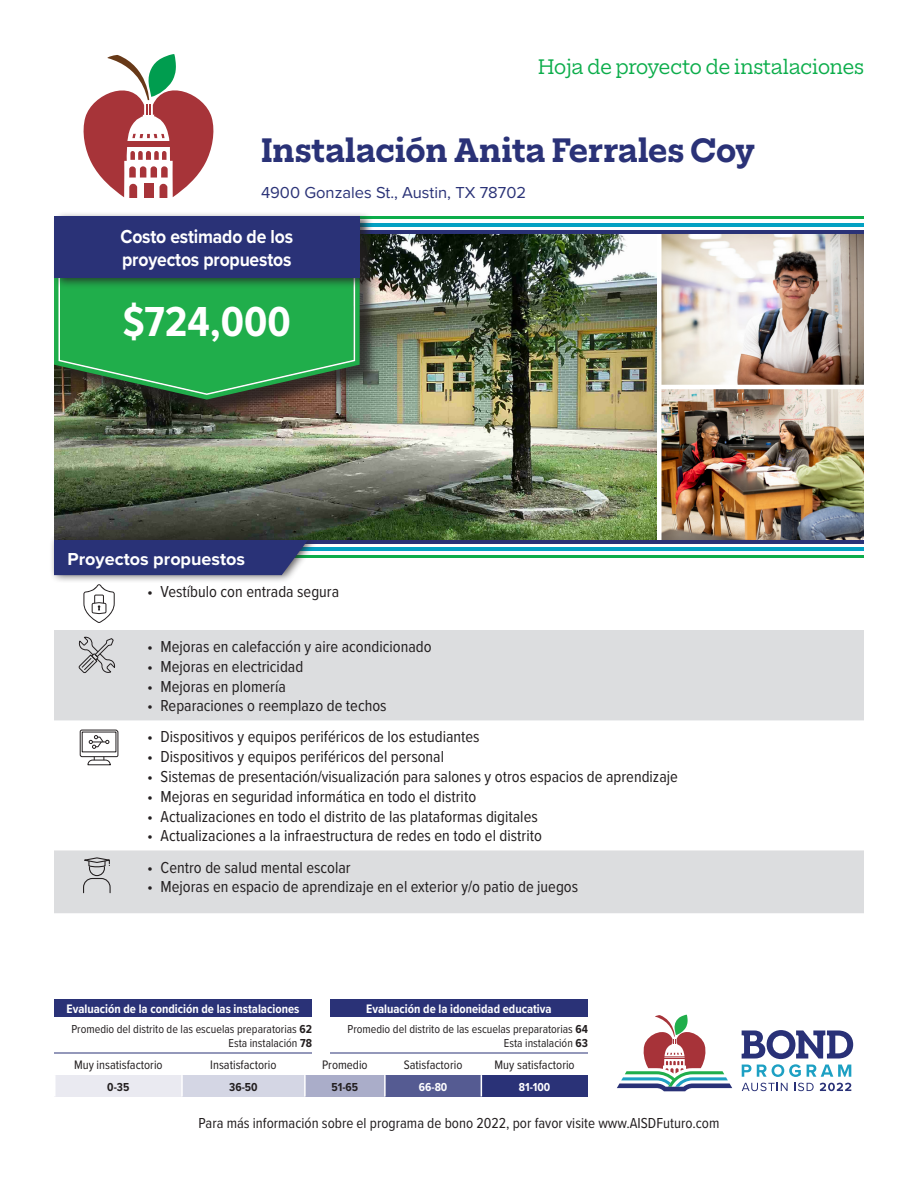
<style>
.page{position:relative;width:918px;height:1188px;background:#fff}
.page>*{position:absolute;margin:0;border:0;box-sizing:border-box;transform-origin:0 0}
.Budget_number{font:700 43.5px "Proxima Nova Cond";color:#fff}
.Facility_Title_-_H1{font:700 31.5px "Elizeth";letter-spacing:-.005em;color:#2a3277}
.Heading_2{font:700 19.5px "Proxima Nova";letter-spacing:-.01em;color:#fff;scale:.9 1}
.Facility{font:19.5px "Elizeth";letter-spacing:-.015em;color:#0cad4b}
.Heading_2-2{font:700 18px "Proxima Nova";color:#fff}
.t1{font:16.5px "Proxima Nova Cond";color:#231f20}
.Address{font:16.5px "Proxima Nova";color:#2a3277}
.Text_Condensed_11_pt{font:15px "Proxima Nova Cond";color:#231f20}
.Text_Condensed_Cente{font:700 12.75px "Proxima Nova Cond";color:#fff}
.Text_Condensed_Cente-2{font:12.75px "Proxima Nova Cond";color:#231f20}
.Text_Condensed_Cente-3{font:12px "Proxima Nova Cond";color:#231f20}
.ESA_FCA_8pts{font:12px "Proxima Nova Cond";color:#231f20}
.Text_Condensed_Cente-4{font:700 12px "Proxima Nova Cond";color:#231f20}
.Text_Condensed_Cente-5{font:700 12px "Proxima Nova Cond";color:#fff}
.s1{font-weight:700}
</style>
<div class="page">
<img style="left:54px;top:234px;width:810px;height:306px">
<div style="left:657px;top:234px;width:5px;height:306px;background:#fff"></div>
<hr style="left:657px;top:385px;width:207px;height:4px;background:#fff">
<svg style="left:83px;top:54px;width:131px;height:144px"></svg>
<svg style="left:742px;top:1083px;width:46px;height:8px"></svg>
<svg style="left:795px;top:1083px;width:19px;height:8px"></svg>
<svg style="left:820px;top:1083px;width:31px;height:8px"></svg>
<svg style="left:742px;top:1030px;width:111px;height:47px"></svg>
<svg style="left:617px;top:1015px;width:115px;height:76px"></svg>
<hr style="left:318px;top:555px;width:546px;height:3px;background:#0cad4b">
<hr style="left:261px;top:547px;width:603px;height:4px;background:#03a1c3">
<hr style="left:261px;top:540px;width:603px;height:4px;background:#2a3277">
<svg style="left:374px;top:216px;width:490px;height:3px"></svg>
<hr style="left:54px;top:223px;width:810px;height:4px;background:#03a1c3">
<hr style="left:54px;top:230px;width:810px;height:4px;background:#2a3277">
<hr style="left:54px;top:1053px;width:258px;height:1px;background:#2a3277">
<hr style="left:330px;top:1053px;width:258px;height:1px;background:#2a3277">
<div style="left:56px;top:237px;width:322px;height:181px;background:#231f20;opacity:.75"></div>
<svg style="left:54px;top:289px;width:306px;height:111px;background:#3e663e"></svg>
<svg style="left:59px;top:289px;width:296px;height:106px;background:#28a14b"></svg>
<div style="left:49px;top:532px;width:269px;height:52px;background:#231f20;opacity:.75"></div>
<div style="left:54px;top:540px;width:254px;height:35px;background:#293277"></div>
<div style="left:52px;top:211px;width:322px;height:78px;background:#231f20;opacity:.75"></div>
<div style="left:54px;top:216px;width:306px;height:62px;background:#2a3277"></div>
<svg style="left:54px;top:630px;width:810px;height:283px;fill:#dcdddf"></svg>
<svg style="left:83px;top:584px;width:32px;height:39px"></svg>
<svg style="left:78px;top:637px;width:38px;height:37px"></svg>
<svg style="left:79px;top:729px;width:40px;height:37px"></svg>
<svg style="left:79px;top:857px;width:36px;height:37px"></svg>
<div style="left:54px;top:999px;width:258px;height:18px;background:#2a3277"></div>
<div style="left:330px;top:999px;width:258px;height:18px;background:#2a3277"></div>
<div style="left:55px;top:1075px;width:127px;height:22px;background:#eaeaf1"></div>
<div style="left:182px;top:1075px;width:123px;height:22px;background:#d4d6e4"></div>
<div style="left:305px;top:1075px;width:80px;height:22px;background:#aaadc9"></div>
<div style="left:385px;top:1075px;width:96px;height:22px;background:#555b92"></div>
<div style="left:481px;top:1075px;width:107px;height:22px;background:#2a3277"></div>
<hr style="left:384px;top:1075px;width:2px;height:22px;background:#fff">
<svg style="left:481px;top:1075px;width:1px;height:22px"></svg>
<hr style="left:304px;top:1075px;width:2px;height:22px;background:#fff">
<hr style="left:54px;top:1075px;width:2px;height:22px;background:#fff">
<hr style="left:181px;top:1075px;width:2px;height:22px;background:#fff">
<p class="Facility" style="left:538px;top:53px;width:327px">Hoja de proyecto de instalaciones</p>
<h1 class="Facility_Title_-_H1" style="left:261px;top:127px;width:496px">Instalación Anita Ferrales Coy</h1>
<p class="Address" style="left:261px;top:180px;width:267px">4900 Gonzales St., Austin, TX 78702</p>
<h2 class="Heading_2" style="left:120px;top:222px;width:193px">Costo estimado de los</h2>
<h2 class="Heading_2" style="left:122px;top:245px;width:189px">proyectos propuestos</h2>
<p class="Budget_number" style="left:123px;top:289px;width:170px">$724,000</p>
<h2 class="Heading_2-2" style="left:68px;top:545px;width:179px">Proyectos propuestos</h2>
<p class="t1" style="left:147px;top:580px;width:194px">• Vestíbulo con entrada segura</p>
<p class="t1" style="left:147px;top:634px;width:286px">• Mejoras en calefacción y aire acondicionado</p>
<p class="t1" style="left:147px;top:654px;width:158px">• Mejoras en electricidad</p>
<p class="t1" style="left:147px;top:674px;width:140px">• Mejoras en plomería</p>
<p class="t1" style="left:147px;top:694px;width:241px">• Reparaciones o reemplazo de techos</p>
<p class="t1" style="left:147px;top:725px;width:334px">• Dispositivos y equipos periféricos de los estudiantes</p>
<p class="t1" style="left:147px;top:745px;width:298px">• Dispositivos y equipos periféricos del personal</p>
<p class="t1" style="left:147px;top:764px;width:532px">• Sistemas de presentación/visualización para salones y otros espacios de aprendizaje</p>
<p class="t1" style="left:147px;top:784px;width:331px">• Mejoras en seguridad informática en todo el distrito</p>
<p class="t1" style="left:147px;top:804px;width:392px">• Actualizaciones en todo el distrito de las plataformas digitales</p>
<p class="t1" style="left:147px;top:824px;width:396px">• Actualizaciones a la infraestructura de redes en todo el distrito</p>
<p class="t1" style="left:147px;top:855px;width:205px">• Centro de salud mental escolar</p>
<p class="t1" style="left:147px;top:875px;width:433px">• Mejoras en espacio de aprendizaje en el exterior y/o patio de juegos</p>
<p class="Text_Condensed_Cente" style="left:67px;top:999px;width:234px">Evaluación de la condición de las instalaciones</p>
<p class="Text_Condensed_Cente-3" style="left:71px;top:1020px;width:242px">Promedio del distrito de las escuelas preparatorias <span class="s1">62</span></p>
<p class="Text_Condensed_Cente-3" style="left:229px;top:1034px;width:85px">Esta instalación <span class="s1">78</span></p>
<p class="Text_Condensed_Cente" style="left:366px;top:999px;width:187px">Evaluación de la idoneidad educativa</p>
<p class="ESA_FCA_8pts" style="left:347px;top:1020px;width:242px">Promedio del distrito de las escuelas preparatorias <span class="s1">64</span></p>
<p class="ESA_FCA_8pts" style="left:504px;top:1034px;width:86px">Esta instalación <span class="s1">63</span></p>
<p class="Text_Condensed_Cente-2" style="left:74px;top:1055px;width:90px">Muy insatisfactorio</p>
<p class="Text_Condensed_Cente-2" style="left:210px;top:1055px;width:68px">Insatisfactorio</p>
<p class="Text_Condensed_Cente-2" style="left:322px;top:1055px;width:47px">Promedio</p>
<p class="Text_Condensed_Cente-2" style="left:404px;top:1055px;width:60px">Satisfactorio</p>
<p class="Text_Condensed_Cente-2" style="left:495px;top:1055px;width:82px">Muy satisfactorio</p>
<p class="Text_Condensed_Cente-4" style="left:107px;top:1078px;width:24px">0-35</p>
<p class="Text_Condensed_Cente-4" style="left:229px;top:1078px;width:30px">36-50</p>
<p class="Text_Condensed_Cente-4" style="left:332px;top:1078px;width:28px">51-65</p>
<p class="Text_Condensed_Cente-5" style="left:419px;top:1078px;width:30px">66-80</p>
<p class="Text_Condensed_Cente-5" style="left:519px;top:1078px;width:33px">81-100</p>
<p class="Text_Condensed_11_pt" style="left:199px;top:1112px;width:522px">Para más información sobre el programa de bono 2022, por favor visite www.AISDFuturo.com</p>
</div>
